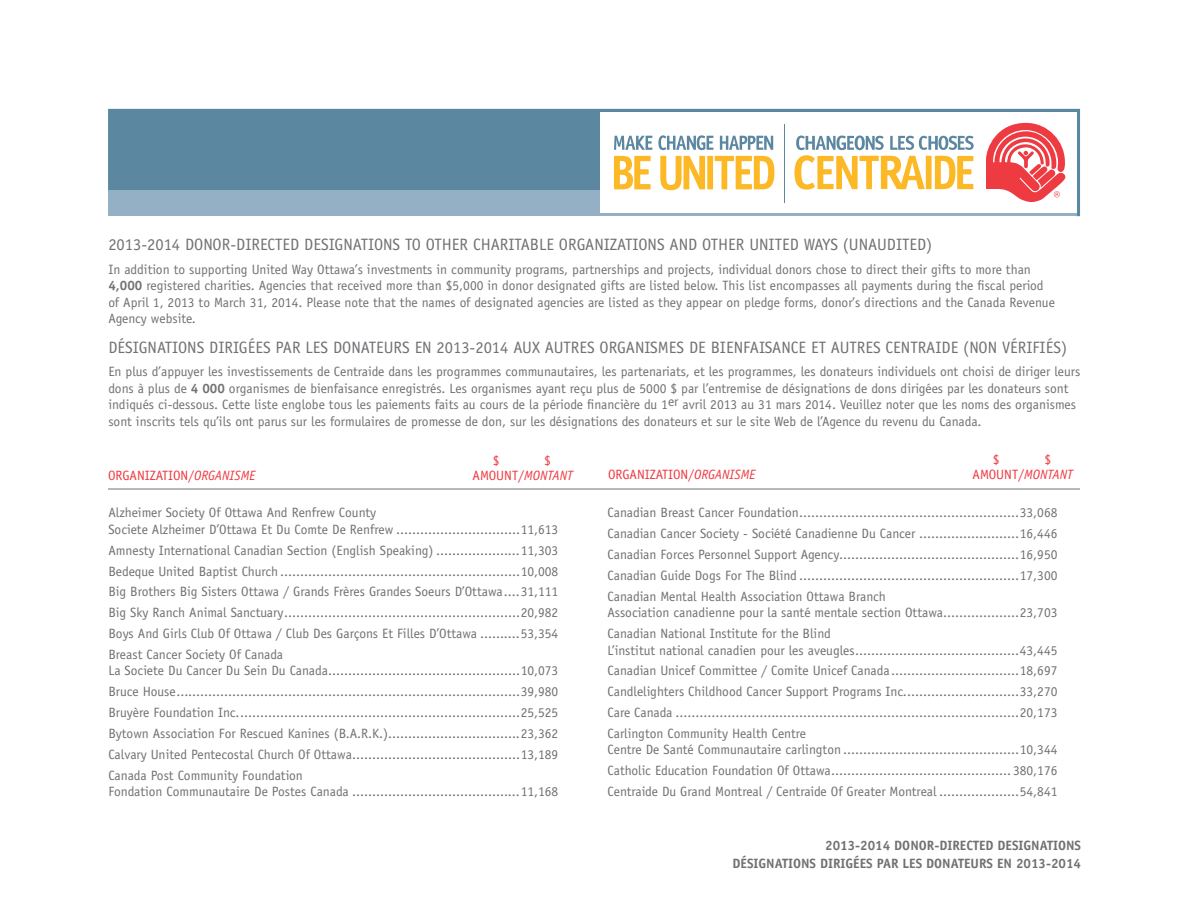
<style>
.page{position:relative;width:1188px;height:918px;background:#fff}
.page>*{position:absolute;margin:0;border:0;box-sizing:border-box;transform-origin:0 0}
.Body_Copy{font:16.5px "Officina Sans Std";color:#717074}
.Paragraph_Style_2{font:13.5px/16.5px "Officina Sans Std";color:#717074}
.Body_Copy-2{font:13.5px/16.5px "Officina Sans Std";color:#717074}
.t1{font:700 13.5px/18px "Officina Sans Std";color:#717074;text-align:right}
.Body_Copy-3{font:13.5px "Officina Sans Std";color:#ee3a41}
.s1{font-weight:700}
.s2{font-style:italic}
</style>
<div class="page">
<hr style="left:108px;top:489px;width:972px;height:1px;background:#717074">
<div style="left:108px;top:109px;width:972px;height:107px;background:#5c87a1"></div>
<div style="left:108px;top:191px;width:968px;height:25px;background:#94b0c4"></div>
<div style="left:600px;top:112px;width:476px;height:101px;background:#fff"></div>
<svg style="left:986px;top:122px;width:80px;height:80px"></svg>
<svg style="left:614px;top:156px;width:37px;height:33px"></svg>
<svg style="left:715px;top:156px;width:59px;height:33px"></svg>
<div style="left:707px;top:156px;width:6px;height:33px;background:#fcb825"></div>
<svg style="left:660px;top:156px;width:45px;height:34px"></svg>
<svg style="left:658px;top:135px;width:55px;height:15px"></svg>
<svg style="left:720px;top:136px;width:53px;height:14px"></svg>
<svg style="left:614px;top:136px;width:38px;height:14px"></svg>
<svg style="left:794px;top:135px;width:180px;height:55px"></svg>
<hr style="left:784px;top:124px;width:1px;height:78px;background:#5c87a1">
<p class="Body_Copy" style="left:108px;top:235px;width:826px">2013-2014 DONOR-DIRECTED DESIGNATIONS TO OTHER CHARITABLE ORGANIZATIONS AND OTHER UNITED WAYS (UNAUDITED)</p>
<p class="Body_Copy-2" style="left:108px;top:261px;width:948px">In addition to supporting United Way Ottawa’s investments in community programs, partnerships and projects, individual donors chose to direct their gifts to more than <span class="s1">4,000</span> registered charities. Agencies that received more than $5,000 in donor designated gifts are listed below. This list encompasses all payments during the fiscal period of April 1, 2013 to March 31, 2014. Please note that the names of designated agencies are listed as they appear on pledge forms, donor’s directions and the Canada Revenue Agency website.</p>
<p class="Body_Copy" style="left:108px;top:338px;width:960px">DÉSIGNATIONS DIRIGÉES PAR LES DONATEURS EN 2013-2014 AUX AUTRES ORGANISMES DE BIENFAISANCE ET AUTRES CENTRAIDE (NON VÉRIFIÉS)</p>
<p class="Body_Copy-2" style="left:108px;top:364px;width:974px">En plus d’appuyer les investissements de Centraide dans les programmes communautaires, les partenariats, et les programmes, les donateurs individuels ont choisi de diriger leurs dons à plus de <span class="s1">4 000</span> organismes de bienfaisance enregistrés. Les organismes ayant reçu plus de 5000 $ par l’entremise de désignations de dons dirigées par les donateurs sont indiqués ci-dessous. Cette liste englobe tous les paiements faits au cours de la période financière du 1er avril 2013 au 31 mars 2014. Veuillez noter que les noms des organismes sont inscrits tels qu’ils ont parus sur les formulaires de promesse de don, sur les désignations des donateurs et sur le site Web de l’Agence du revenu du Canada.</p>
<p class="Body_Copy-3" style="left:493px;top:453px;width:8px">$</p>
<p class="Body_Copy-3" style="left:544px;top:453px;width:8px">$</p>
<p class="Body_Copy-3" style="left:993px;top:452px;width:8px">$</p>
<p class="Body_Copy-3" style="left:1044px;top:452px;width:8px">$</p>
<p class="Body_Copy-3" style="left:108px;top:467px;width:149px">ORGANIZATION/<span class="s2">ORGANISME</span></p>
<p class="Body_Copy-3" style="left:472px;top:467px;width:102px">AMOUNT/<span class="s2">MONTANT</span></p>
<p class="Body_Copy-3" style="left:608px;top:467px;width:149px">ORGANIZATION/<span class="s2">ORGANISME</span></p>
<p class="Body_Copy-3" style="left:973px;top:467px;width:102px">AMOUNT/<span class="s2">MONTANT</span></p>
<p class="Paragraph_Style_2" style="left:108px;top:505px;width:452px">Alzheimer Society Of Ottawa And Renfrew County<br>Societe Alzheimer D’Ottawa Et Du Comte De Renfrew ...............................11,613</p>
<p class="Paragraph_Style_2" style="left:108px;top:542px;width:452px">Amnesty International Canadian Section (English Speaking) .....................11,303</p>
<p class="Paragraph_Style_2" style="left:108px;top:563px;width:452px">Bedeque United Baptist Church ............................................................10,008</p>
<p class="Paragraph_Style_2" style="left:108px;top:584px;width:452px">Big Brothers Big Sisters Ottawa / Grands Frères Grandes Soeurs D’Ottawa....31,111</p>
<p class="Paragraph_Style_2" style="left:108px;top:604px;width:452px">Big Sky Ranch Animal Sanctuary...........................................................20,982</p>
<p class="Paragraph_Style_2" style="left:108px;top:625px;width:452px">Boys And Girls Club Of Ottawa / Club Des Garçons Et Filles D’Ottawa ..........53,354</p>
<p class="Paragraph_Style_2" style="left:108px;top:646px;width:452px">Breast Cancer Society Of Canada<br>La Societe Du Cancer Du Sein Du Canada................................................10,073</p>
<p class="Paragraph_Style_2" style="left:108px;top:683px;width:452px">Bruce House......................................................................................39,980</p>
<p class="Paragraph_Style_2" style="left:108px;top:704px;width:452px">Bruyère Foundation Inc.......................................................................25,525</p>
<p class="Paragraph_Style_2" style="left:108px;top:725px;width:452px">Bytown Association For Rescued Kanines (B.A.R.K.).................................23,362</p>
<p class="Paragraph_Style_2" style="left:108px;top:746px;width:452px">Calvary United Pentecostal Church Of Ottawa..........................................13,189</p>
<p class="Paragraph_Style_2" style="left:108px;top:767px;width:452px">Canada Post Community Foundation<br>Fondation Communautaire De Postes Canada ..........................................11,168</p>
<p class="Paragraph_Style_2" style="left:608px;top:505px;width:452px">Canadian Breast Cancer Foundation.......................................................33,068</p>
<p class="Paragraph_Style_2" style="left:608px;top:526px;width:452px">Canadian Cancer Society - Société Canadienne Du Cancer .........................16,446</p>
<p class="Paragraph_Style_2" style="left:608px;top:546px;width:452px">Canadian Forces Personnel Support Agency.............................................16,950</p>
<p class="Paragraph_Style_2" style="left:608px;top:567px;width:452px">Canadian Guide Dogs For The Blind .......................................................17,300</p>
<p class="Paragraph_Style_2" style="left:608px;top:588px;width:452px">Canadian Mental Health Association Ottawa Branch<br>Association canadienne pour la santé mentale section Ottawa...................23,703</p>
<p class="Paragraph_Style_2" style="left:608px;top:625px;width:452px">Canadian National Institute for the Blind<br>L’institut national canadien pour les aveugles.........................................43,445</p>
<p class="Paragraph_Style_2" style="left:608px;top:663px;width:452px">Canadian Unicef Committee / Comite Unicef Canada ................................18,697</p>
<p class="Paragraph_Style_2" style="left:608px;top:683px;width:452px">Candlelighters Childhood Cancer Support Programs Inc.............................33,270</p>
<p class="Paragraph_Style_2" style="left:608px;top:704px;width:452px">Care Canada ......................................................................................20,173</p>
<p class="Paragraph_Style_2" style="left:608px;top:725px;width:452px">Carlington Community Health Centre<br>Centre De Santé Communautaire carlington ............................................10,344</p>
<p class="Paragraph_Style_2" style="left:608px;top:762px;width:452px">Catholic Education Foundation Of Ottawa............................................. 380,176</p>
<p class="Paragraph_Style_2" style="left:608px;top:783px;width:452px">Centraide Du Grand Montreal / Centraide Of Greater Montreal ....................54,841</p>
<p class="t1" style="left:733px;top:836px;width:350px">2013-2014 DONOR-DIRECTED DESIGNATIONS<br>DÉSIGNATIONS DIRIGÉES PAR LES DONATEURS EN 2013-2014</p>
</div>
